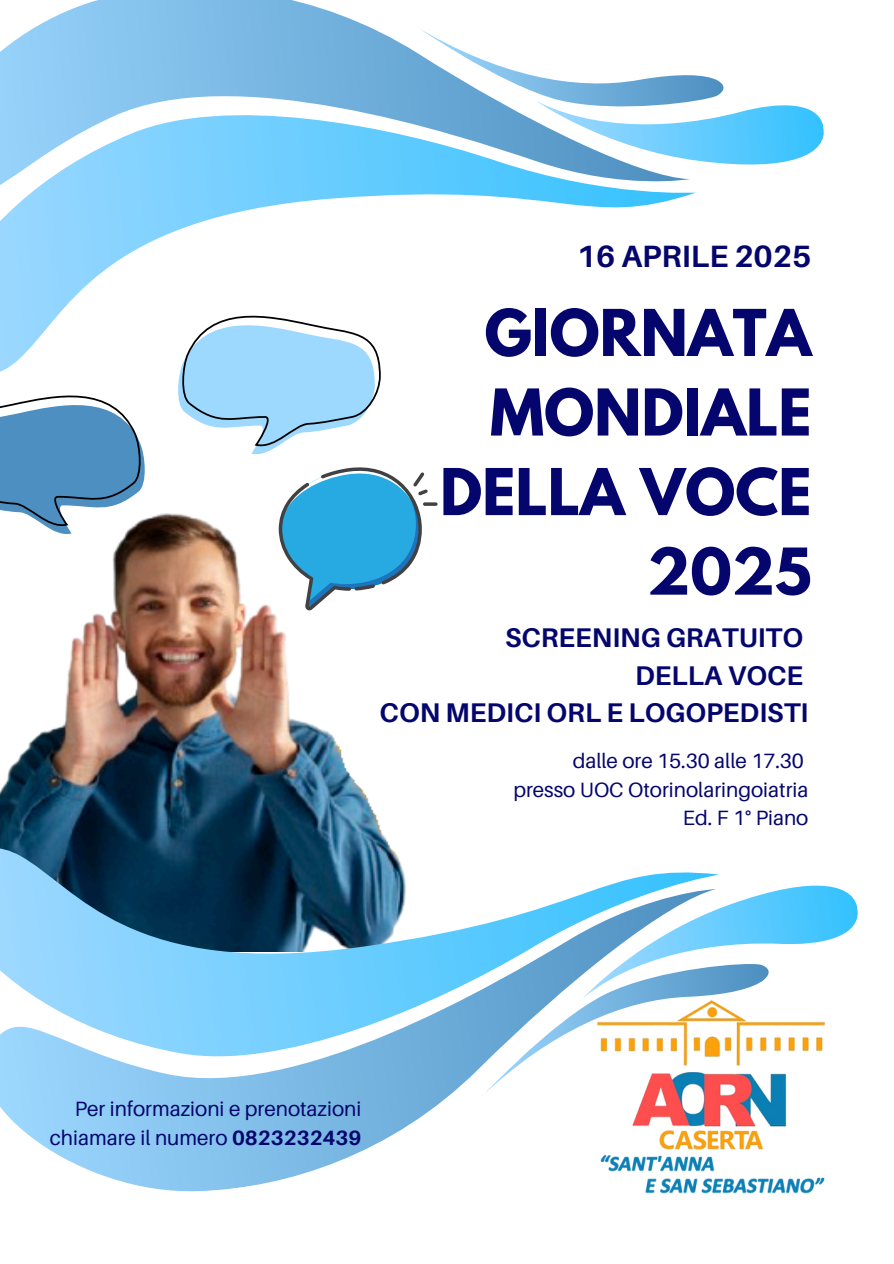
<style>
.page{position:relative;width:894px;height:1264px;background:#fff}
.page>*{position:absolute;margin:0;border:0;box-sizing:border-box;transform-origin:0 0}
.t1{font:700 57.15px/79.5px "League Spartan";color:#05066d;text-align:right}
.t2{font:700 30.9px "Aileron";color:#05066d}
.t3{font:700 27px/37.2px "Aileron";color:#05066d;text-align:right}
.t4{font:20.7px "Aileron";color:#05066d}
.s1{font-weight:700}
</style>
<div class="page">
<svg style="left:0;top:193px;width:695px;height:76px"></svg>
<svg style="left:0;top:0;width:690px;height:248px"></svg>
<svg style="left:416px;top:2px;width:408px;height:191px"></svg>
<img style="left:0;top:269px;width:438px;height:464px">
<img style="left:0;top:733px;width:406px;height:150px">
<svg style="left:0;top:883px;width:467px;height:309px"></svg>
<svg style="left:467px;top:872px;width:391px;height:224px"></svg>
<svg style="left:0;top:384px;width:147px;height:153px"></svg>
<svg style="left:176px;top:304px;width:204px;height:153px"></svg>
<svg style="left:279px;top:464px;width:148px;height:146px"></svg>
<svg style="left:423px;top:502px;width:14px;height:4px"></svg>
<img style="left:584px;top:991px;width:256px;height:203px">
<h2 class="t2" style="left:576px;top:236px;width:236px">16 APRILE 2025</h2>
<p class="t1" style="left:440px;top:300px;width:373px">GIORNATA<br>MONDIALE<br>DELLA VOCE<br>2025</p>
<p class="t3" style="left:379px;top:618px;width:430px">SCREENING GRATUITO<br>DELLA VOCE<br>CON MEDICI ORL E LOGOPEDISTI</p>
<p class="t4" style="left:572px;top:747px;width:233px">dalle ore 15.30 alle 17.30</p>
<p class="t4" style="left:513px;top:776px;width:296px">presso UOC Otorinolaringoiatria</p>
<p class="t4" style="left:682px;top:805px;width:127px">Ed. F 1° Piano</p>
<p class="t4" style="left:75px;top:1096px;width:288px">Per informazioni e prenotazioni</p>
<p class="t4" style="left:50px;top:1124px;width:313px">chiamare il numero <span class="s1">0823232439</span></p>
</div>
